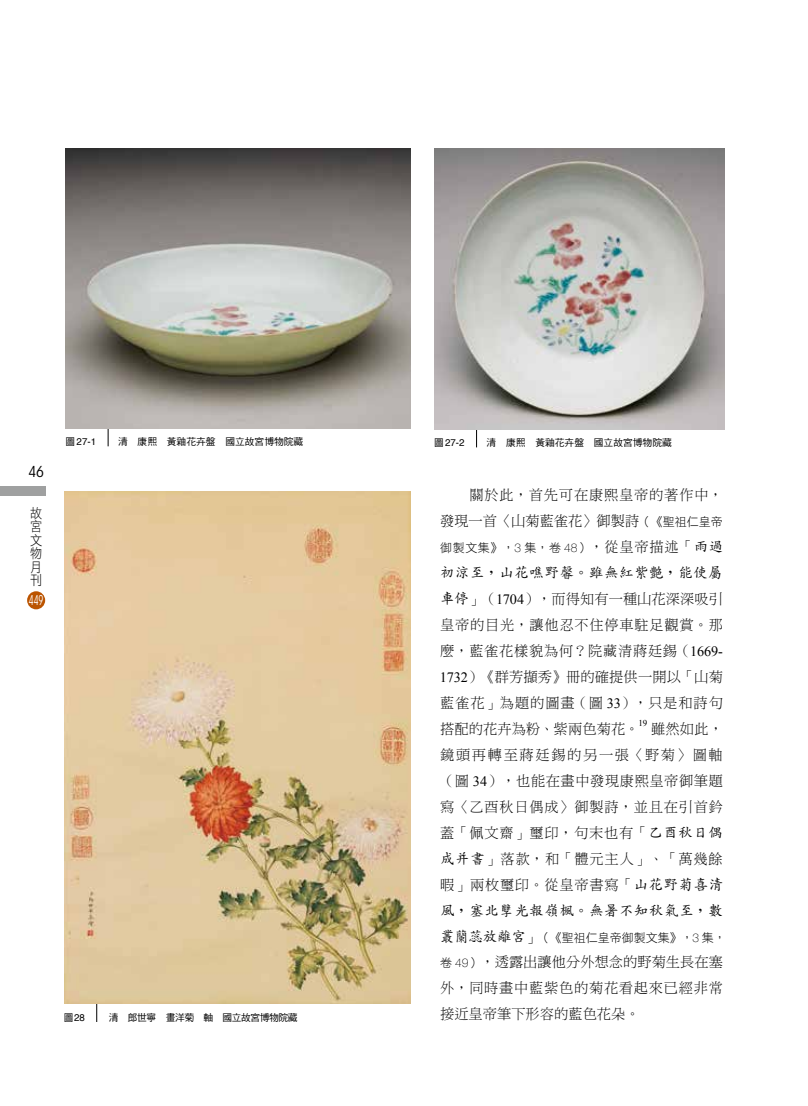
<style>
.page{position:relative;width:808px;height:1106px;background:#fff}
.page>*{position:absolute;margin:0;border:0;box-sizing:border-box;transform-origin:0 0}
.t1{font:condensed 15px "ITC Avant Garde Std";color:#000}
.t2{font:14.25px/26px "DF Ming Std W3";letter-spacing:.05em;color:#000;text-align:justify}
.t3{font:500 14.25px "AR Kai B5";letter-spacing:.055em;color:#000}
.t4{font:13.5px/13.5px "DF Hei Std W3";color:#000;scale:.9 1}
.t5{font:condensed 13.5px "ITC Avant Garde Std";color:#fff;scale:.7 1}
.t6{font:12px "DF Hei Std W3";color:#000}
.t7{font:9.75px "DF Hei Std W5";color:#000}
.t8{font:9.75px "DF Hei Std W5";letter-spacing:-.04em;color:#000}
.t9{font:9.75px "Helvetica";color:#000}
.t10{font:9px "Times New Roman";color:#000}
.s1{font-family:"DF Hei Std W5"}
.s2{font-family:"DF Hei Std W3";font-size:12px}
.s3{font-family:"Helvetica Neue";font-weight:100}
.s4{font-family:"DF Ming Std W3";font-size:14.25px}
.s5{font-family:"AR Kai B5";font-weight:500;font-size:14.25px}
.s6{font-family:"AR Kai B5";font-weight:500}
.s7{font-family:"Times New Roman"}
.s8{font-family:"Helvetica Neue";font-weight:100;font-size:12px}
</style>
<div class="page">
<div style="left:27px;top:591px;width:18px;height:18px;background:#bb5400;border-radius:50%"></div>
<div style="left:0;top:487px;width:46px;height:9px;background:#9fa0a0"></div>
<hr style="left:108px;top:349px;width:1px;height:97px;background:#000">
<img style="left:66px;top:149px;width:344px;height:279px">
<hr style="left:476px;top:351px;width:1px;height:96px;background:#000">
<img style="left:434px;top:149px;width:290px;height:280px">
<hr style="left:96px;top:925px;width:1px;height:97px;background:#000">
<img style="left:64px;top:491px;width:346px;height:512px">
<p class="t1" style="left:28px;top:463px;width:17px">46</p>
<p class="t4" style="left:30px;top:506px;width:15px">故宮文物月刊</p>
<p class="t5" style="left:29px;top:592px;width:23px">449</p>
<p class="t9" style="left:66px;top:434px;width:32px"><span class="s1">圖</span>27-1</p>
<p class="t7" style="left:118px;top:436px;width:187px">清　康熙　黃釉花卉盤　國立故宮博物院藏</p>
<p class="t9" style="left:434px;top:435px;width:32px"><span class="s1">圖</span>27-2</p>
<p class="t7" style="left:487px;top:437px;width:187px">清　康熙　黃釉花卉盤　國立故宮博物院藏</p>
<p class="t9" style="left:64px;top:1009px;width:22px"><span class="s1">圖</span>28</p>
<p class="t8" style="left:109px;top:1011px;width:190px">清　郎世寧　畫洋菊　軸　國立故宮博物院藏</p>
<p class="t2" style="left:440px;top:482px;width:284px">　　關於此，首先可在康熙皇帝的著作中，發現一首〈山菊藍雀花〉御製詩<span class="s2">（《聖祖仁皇帝</span></p>
<p class="t6" style="left:440px;top:541px;width:284px">御製文集》，<span class="s3">3</span> 集，卷 <span class="s3">48</span>）<span class="s4">，從皇帝描述「</span><span class="s5">雨過</span></p>
<p class="t3" style="left:440px;top:566px;width:284px">初涼至，山花徧野馨。雖無紅紫艷，能使屬</p>
<p class="t2" style="left:440px;top:586px;width:285px"><span class="s6">車停</span>」（<span class="s7">1704</span>），而得知有一種山花深深吸引皇帝的目光，讓他忍不住停車駐足觀賞。那麼，藍雀花樣貌為何？院藏清蔣廷錫（<span class="s7">1669- 1732</span>）《群芳擷秀》冊的確提供一開以「山菊藍雀花」為題的圖畫（圖 <span class="s7">33</span>），只是和詩句搭配的花卉為粉、紫兩色菊花。</p>
<p class="t10" style="left:638px;top:717px;width:10px">19</p>
<p class="t2" style="left:440px;top:715px;width:284px;text-indent:211px">雖然如此，鏡頭再轉至蔣廷錫的另一張〈野菊〉圖軸（圖 <span class="s7">34</span>），也能在畫中發現康熙皇帝御筆題寫〈乙酉秋日偶成〉御製詩，並且在引首鈐蓋「佩文齋」璽印，句末也有「<span class="s6">乙酉秋日偶成并書</span>」落款，和「體元主人」、「萬幾餘暇」兩枚璽印。從皇帝書寫「<span class="s6">山花野菊喜清</span></p>
<p class="t3" style="left:440px;top:903px;width:284px">風，塞北烟光報嶺楓。無暑不知秋氣至，數</p>
<p class="t6" style="left:440px;top:931px;width:287px"><span class="s5">叢蘭蕊放離宮</span><span class="s4">」</span>（《聖祖仁皇帝御製文集》，<span class="s3">3</span> 集，</p>
<p class="t2" style="left:440px;top:949px;width:284px"><span class="s2">卷</span> <span class="s8">49</span><span class="s2">）</span>，透露出讓他分外想念的野菊生長在塞外，同時畫中藍紫色的菊花看起來已經非常接近皇帝筆下形容的藍色花朵。</p>
</div>
